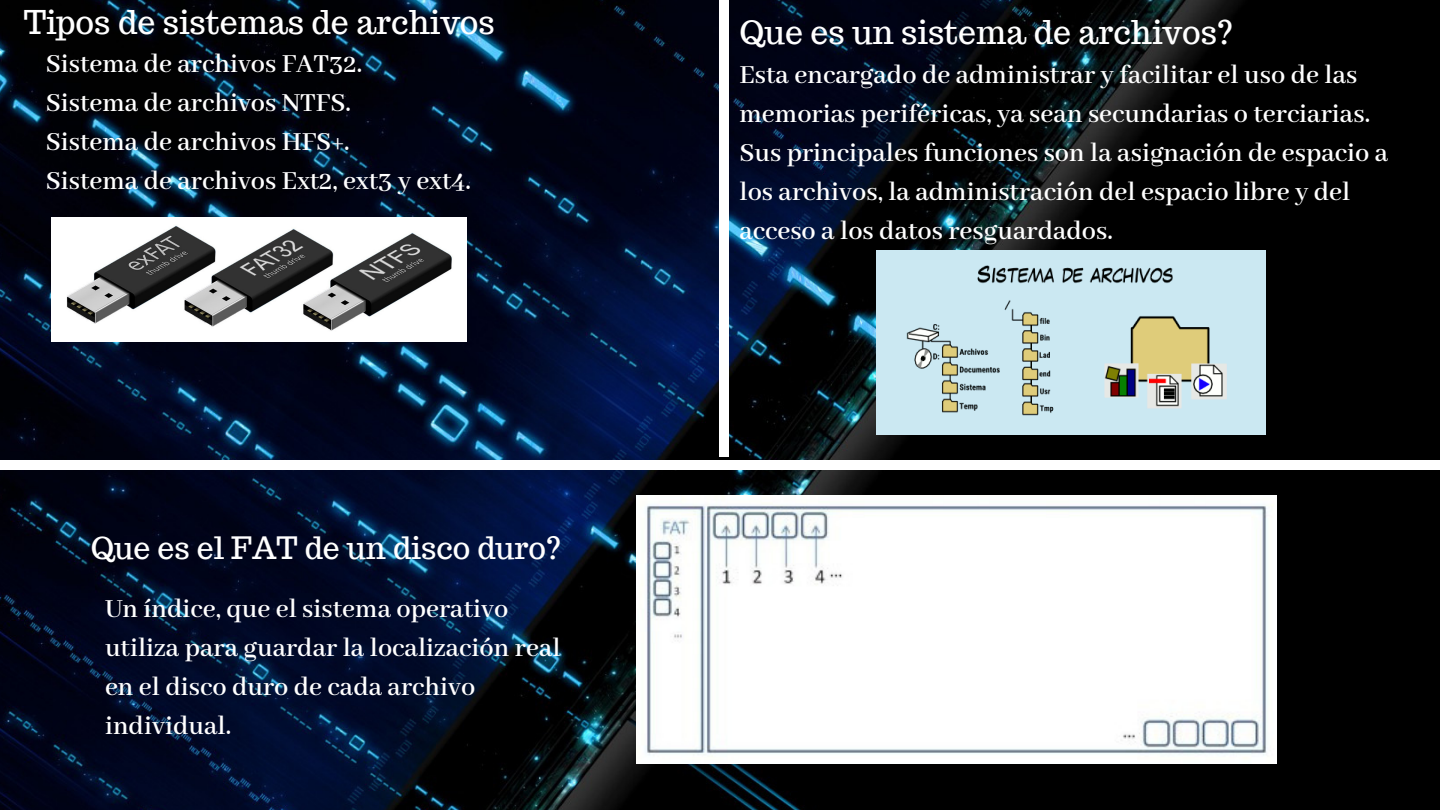
<style>
.page{position:relative;width:1440px;height:810px;background:#fff}
.page>*{position:absolute;margin:0;border:0;box-sizing:border-box;transform-origin:0 0}
.t1{font:32.1px "Trocchi";color:#fff}
.t2{font:30.2px "Trocchi";color:#fff}
.t3{font:600 28.3px/39px "Abhaya Libre";color:#fff}
</style>
<div class="page">
<img style="left:0;top:0;width:1440px;height:810px">
<img style="left:52px;top:218px;width:415px;height:124px">
<div style="left:0;top:461px;width:54px;height:9px;background:#fff"></div>
<div style="left:1389px;top:461px;width:51px;height:9px;background:#fff"></div>
<div style="left:52px;top:461px;width:384px;height:9px;background:#fff"></div>
<div style="left:435px;top:461px;width:384px;height:9px;background:#fff"></div>
<div style="left:818px;top:461px;width:384px;height:9px;background:#fff"></div>
<div style="left:1201px;top:461px;width:190px;height:9px;background:#fff"></div>
<div style="left:719px;top:401px;width:10px;height:55px;background:#fff"></div>
<div style="left:719px;top:0;width:10px;height:42px;background:#fff"></div>
<div style="left:719px;top:41px;width:10px;height:362px;background:#fff"></div>
<img style="left:876px;top:250px;width:390px;height:184px">
<img style="left:636px;top:496px;width:640px;height:268px">
<p class="t1" style="left:24px;top:1px;width:473px">Tipos de sistemas de archivos</p>
<p class="t3" style="left:46px;top:45px;width:427px">Sistema de archivos FAT32.<br>Sistema de archivos NTFS.<br>Sistema de archivos HFS+.<br>Sistema de archivos Ext2, ext3 y ext4.</p>
<p class="t2" style="left:91px;top:528px;width:472px">Que es el FAT de un disco duro?</p>
<p class="t3" style="left:105px;top:591px;width:457px">Un índice, que el sistema operativo utiliza para guardar la localización real en el disco duro de cada archivo individual.</p>
<p class="t1" style="left:740px;top:11px;width:495px">Que es un sistema de archivos?</p>
<p class="t3" style="left:740px;top:56px;width:650px">Esta encargado de administrar y facilitar el uso de las memorias periféricas, ya sean secundarias o terciarias.<br>Sus principales funciones son la asignación de espacio a los archivos, la administración del espacio libre y del acceso a los datos resguardados.</p>
</div>
